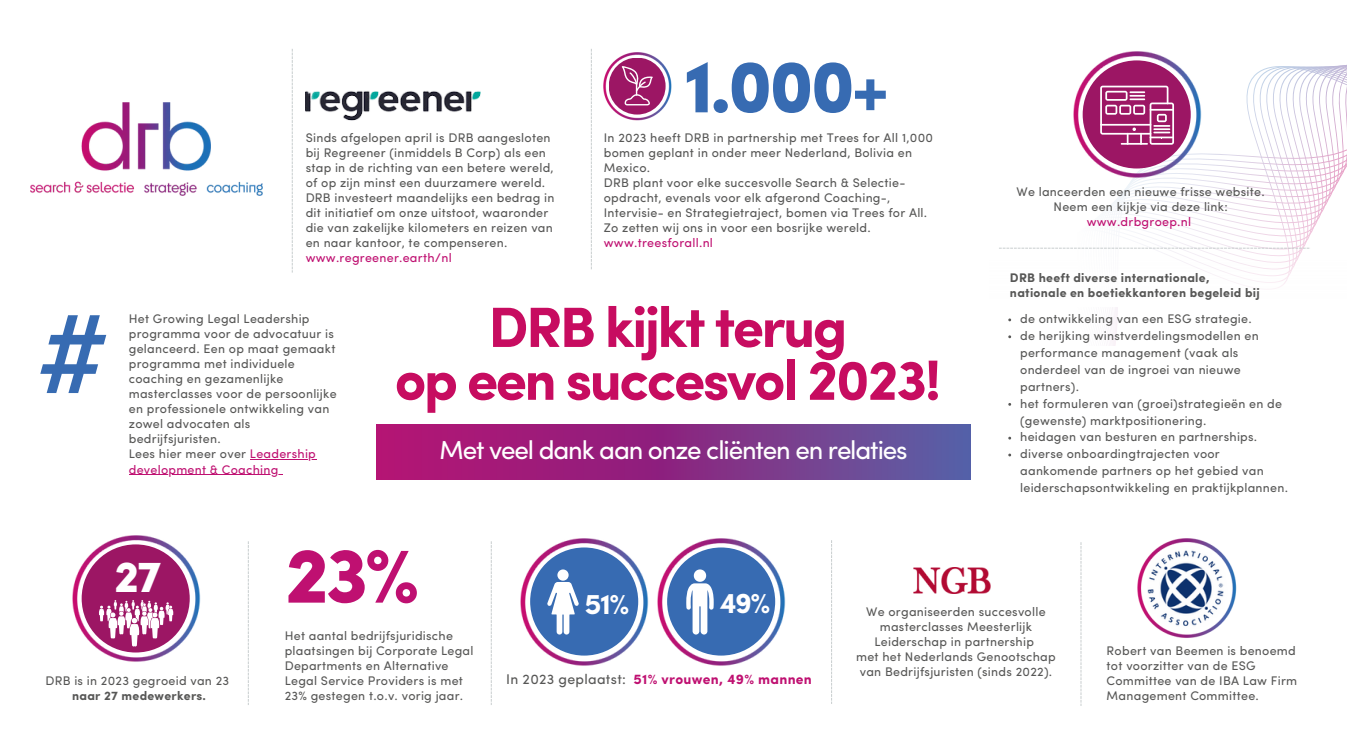
<style>
.page{position:relative;width:1347px;height:745px;background:#fff}
.page>*{position:absolute;margin:0;border:0;box-sizing:border-box;transform-origin:0 0}
.t1{font:112.88px "Sofia Pro";color:#376bb2}
.t2{font:900 78.75px "Sofia Pro";color:#bf1071}
.t3{font:900 74.88px "Sofia Pro";color:#376bb2}
.t4{font:700 56.75px "Sofia Pro";letter-spacing:-.045em;color:#c70c60}
.t5{font:900 44.25px "Sofia Pro";color:#fff}
.t6{font:700 28.88px "Sofia Pro";color:#fff}
.t7{font:26px "Sofia Pro";letter-spacing:-.045em;color:#fff}
.t8{font:700 14.12px "Sofia Pro";letter-spacing:.02em;color:#bf1071}
.t9{font:14.12px "Sofia Pro";letter-spacing:.02em;color:#575756}
.t10{font:12.5px/15px "Sofia Pro";letter-spacing:.02em;color:#575756}
.t11{font:12.5px/15px "Sofia Pro";letter-spacing:.02em;color:#bf1071}
.t12{font:700 12.5px/15px "Sofia Pro";letter-spacing:.02em;color:#575756}
.s1{color:#575756}
.s2{color:#bf1071}
</style>
<div class="page">
<img style="left:376px;top:424px;width:594px;height:55px">
<img style="left:72px;top:535px;width:128px;height:127px">
<div style="left:82px;top:544px;width:108px;height:108px;background:#9c1664;border-radius:50%"></div>
<svg style="left:99px;top:600px;width:74px;height:46px"></svg>
<img style="left:306px;top:91px;width:174px;height:30px">
<img style="left:521px;top:538px;width:127px;height:127px">
<div style="left:530px;top:547px;width:108px;height:108px;background:#376bb2;border-radius:50%"></div>
<img style="left:658px;top:538px;width:127px;height:127px">
<div style="left:667px;top:547px;width:108px;height:108px;background:#376bb2;border-radius:50%"></div>
<svg style="left:686px;top:569px;width:27px;height:65px"></svg>
<div style="left:557px;top:569px;width:11px;height:11px;background:#fff;border-radius:50%"></div>
<svg style="left:547px;top:582px;width:31px;height:52px"></svg>
<img style="left:603px;top:53px;width:68px;height:67px">
<div style="left:608px;top:58px;width:57px;height:56px;background:#9c1664;border-radius:50%"></div>
<svg style="left:621px;top:66px;width:31px;height:39px"></svg>
<img style="left:1137px;top:538px;width:99px;height:100px">
<img style="left:913px;top:567px;width:77px;height:26px">
<img style="left:30px;top:103px;width:232px;height:93px">
<svg style="left:292px;top:49px;width:1px;height:223px"></svg>
<svg style="left:591px;top:49px;width:1px;height:220px"></svg>
<svg style="left:1111px;top:65px;width:235px;height:281px"></svg>
<img style="left:999px;top:107px;width:347px;height:199px">
<svg style="left:999px;top:247px;width:310px;height:1px"></svg>
<svg style="left:491px;top:541px;width:1px;height:163px"></svg>
<svg style="left:248px;top:541px;width:1px;height:163px"></svg>
<svg style="left:831px;top:540px;width:1px;height:163px"></svg>
<svg style="left:1080px;top:542px;width:1px;height:163px"></svg>
<img style="left:1073px;top:51px;width:127px;height:128px">
<div style="left:1082px;top:60px;width:108px;height:108px;background:#9c1664;border-radius:50%"></div>
<svg style="left:1100px;top:86px;width:73px;height:59px"></svg>
<hr style="left:250px;top:459px;width:66px;height:1px;background:#bf1071">
<hr style="left:129px;top:474px;width:150px;height:1px;background:#bf1071">
<p class="t1" style="left:36px;top:307px;width:76px">#</p>
<p class="t10" style="left:306px;top:131px;width:250px">Sinds afgelopen april is DRB aangesloten bij Regreener (inmiddels B Corp) als een stap in de richting van een betere wereld, of op zijn minst een duurzamere wereld.<br>DRB investeert maandelijks een bedrag in dit initiatief om onze uitstoot, waaronder die van zakelijke kilometers en reizen van en naar kantoor, te compenseren.</p>
<p class="t11" style="left:306px;top:251px;width:147px">www.regreener.earth/nl</p>
<p class="t3" style="left:684px;top:56px;width:206px">1.000+</p>
<p class="t10" style="left:603px;top:131px;width:331px">In 2023 heeft DRB in partnership met Trees for All 1,000 bomen geplant in onder meer Nederland, Bolivia en<br>Mexico.</p>
<p class="t10" style="left:603px;top:176px;width:325px">DRB plant voor elke succesvolle Search &amp; Selectie&shy;opdracht, evenals voor elk afgerond Coaching-, Intervisie- en Strategietraject, bomen via Trees for All.<br>Zo zetten wij ons in voor een bosrijke wereld.</p>
<p class="t11" style="left:603px;top:236px;width:111px">www.treesforall.nl</p>
<p class="t10" style="left:129px;top:312px;width:209px">Het Growing Legal Leadership programma voor de advocatuur is gelanceerd. Een op maat gemaakt programma met individuele coaching en gezamenlijke masterclasses voor de persoonlijke en professionele ontwikkeling van zowel advocaten als bedrijfsjuristen.</p>
<p class="t11" style="left:129px;top:447px;width:188px"><span class="s1">Lees hier meer over</span> Leadership development &amp; Coaching</p>
<p class="t4" style="left:488px;top:304px;width:360px">DRB kijkt terug</p>
<p class="t4" style="left:395px;top:357px;width:547px">op een succesvol 2023!</p>
<p class="t7" style="left:439px;top:439px;width:469px">Met veel dank aan onze cliënten en relaties</p>
<p class="t10" style="left:1016px;top:185px;width:250px;text-align:center">We lanceerden een nieuwe frisse website.<br>Neem een kijkje via deze link: <span class="s2">www.drbgroep.nl</span></p>
<p class="t12" style="left:1009px;top:271px;width:251px">DRB heeft diverse internationale, nationale en boetiekkantoren begeleid bij</p>
<p class="t10" style="left:1020px;top:312px;width:233px">de ontwikkeling van een ESG strategie.</p>
<p class="t10" style="left:1020px;top:328px;width:240px;line-height:16.9px">de herijking winstverdelingsmodellen en performance management (vaak als onderdeel van de ingroei van nieuwe partners).</p>
<p class="t10" style="left:1020px;top:396px;width:263px;line-height:16.9px">het formuleren van (groei)strategieën en de (gewenste) marktpositionering.</p>
<p class="t10" style="left:1020px;top:430px;width:238px">heidagen van besturen en partnerships.</p>
<p class="t10" style="left:1020px;top:446px;width:269px;line-height:16.9px">diverse onboardingtrajecten voor aankomende partners op het gebied van leiderschapsontwikkeling en praktijkplannen.</p>
<p class="t5" style="left:114px;top:558px;width:49px">27</p>
<p class="t10" style="left:45px;top:673px;width:185px">DRB is in 2023 gegroeid van 23</p>
<p class="t12" style="left:72px;top:688px;width:135px">naar 27 medewerkers.</p>
<p class="t2" style="left:285px;top:543px;width:136px">23%</p>
<p class="t10" style="left:285px;top:628px;width:190px">Het aantal bedrijfsjuridische plaatsingen bij Corporate Legal<br>Departments en Alternative<br>Legal Service Providers is met<br>23% gestegen t.o.v. vorig jaar.</p>
<p class="t6" style="left:584px;top:592px;width:46px">51%</p>
<p class="t6" style="left:719px;top:591px;width:53px">49%</p>
<p class="t9" style="left:506px;top:673px;width:121px">In 2023 geplaatst:</p>
<p class="t8" style="left:633px;top:673px;width:180px">51% vrouwen, 49% mannen</p>
<p class="t10" style="left:866px;top:605px;width:181px;text-align:center">We organiseerden succesvolle masterclasses Meesterlijk<br>Leiderschap in partnership</p>
<p class="t10" style="left:856px;top:650px;width:201px">met het Nederlands Genootschap van Bedrijfsjuristen (sinds 2022).</p>
<p class="t10" style="left:1106px;top:644px;width:192px">Robert van Beemen is benoemd tot voorzitter van de ESG<br>Committee van de IBA Law Firm<br>Management Committee.</p>
</div>
